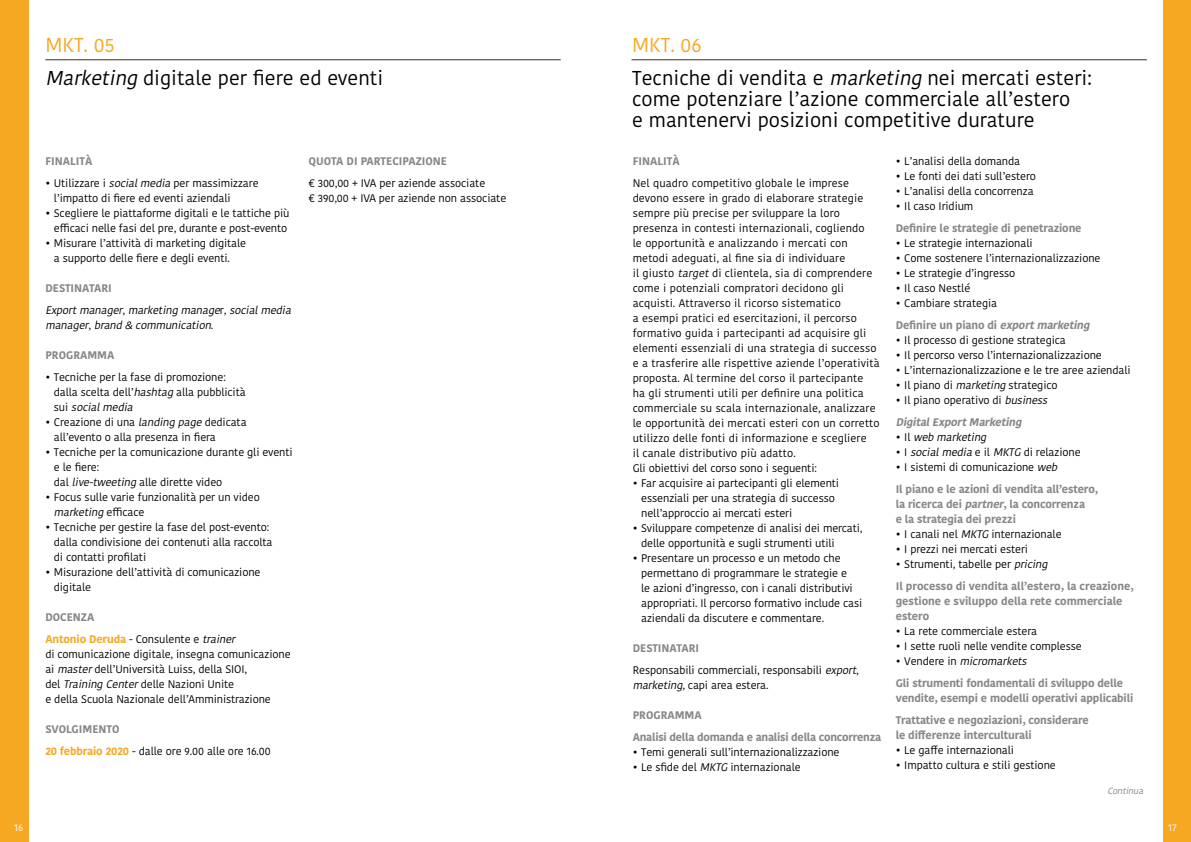
<style>
.page{position:relative;width:1191px;height:842px;background:#fff}
.page>*{position:absolute;margin:0;border:0;box-sizing:border-box;transform-origin:0 0}
.t1{font:20px/21px "Kohinoor Devanagari";color:#000}
.t2{font:20px "Kohinoor Devanagari";color:#f7a823}
.t3{font:11px/15px "Kohinoor Devanagari";letter-spacing:-.01em;color:#000}
.t4{font:11px/15px "Kohinoor Devanagari";letter-spacing:.01em;color:#000}
.t5{font:700 11px/22px "Kohinoor Devanagari";letter-spacing:-.01em;color:#878787}
.t6{font:italic 11px/22px "Kohinoor Devanagari";color:#000}
.t7{font:italic 700 11px/22px "Kohinoor Devanagari";color:#878787}
.t8{font:700 11px/22px "Kohinoor Devanagari";letter-spacing:-.01em;color:#f7a823}
.t9{font:10px "Kohinoor Devanagari";color:#fff}
.t10{font:italic 9px "Kohinoor Devanagari";color:#878787}
.s1{font-style:italic}
.s2{font-weight:700;font-style:normal;color:#878787}
.s3{font-style:normal}
.s4{color:#878787}
.s5{font-weight:400;color:#000}
.s6{font-weight:400;font-style:italic;color:#000}
.s7{font-weight:700;color:#878787}
.s8{font-weight:700;color:#f7a823}
.s9{font-weight:700;font-style:italic;color:#878787}
.s10{font-weight:400;font-style:normal;color:#000}
</style>
<div class="page">
<div style="left:1163px;top:0;width:28px;height:842px;background:#f7a823"></div>
<div style="left:0;top:0;width:28px;height:842px;background:#f7a823"></div>
<hr style="left:45px;top:60px;width:515px;height:1px;background:#372b21">
<hr style="left:631px;top:60px;width:515px;height:1px;background:#372b21">
<h1 class="t2" style="left:45px;top:34px;width:71px">MKT. 05</h1>
<h1 class="t2" style="left:632px;top:34px;width:71px">MKT. 06</h1>
<h1 class="t1" style="left:45px;top:67px;width:339px"><span class="s1">Marketing</span> digitale per fiere ed eventi</h1>
<h1 class="t1" style="left:632px;top:67px;width:461px">Tecniche di vendita e <span class="s1">marketing</span> nei mercati esteri: come potenziare l’azione commerciale all’estero<br>e mantenervi posizioni competitive durature</h1>
<p class="t5" style="left:45px;top:150px;width:49px">FINALITÀ</p>
<p class="t3" style="left:54px;top:175px;width:206px;text-indent:-9px">• Utilizzare i <span class="s1">socialmedia</span>per massimizzare l’impatto di fiere ed eventi aziendali</p>
<p class="t3" style="left:45px;top:205px;width:246px;text-align:center">• Scegliere le piattaforme digitali e le tattiche più efficaci nelle fasi del pre, durante e post-evento</p>
<p class="t3" style="left:54px;top:235px;width:194px;text-indent:-9px">• Misurare l’attività di marketing digitale a supporto delle fiere e degli eventi.</p>
<p class="t6" style="left:45px;top:277px;width:250px"><span class="s2">DESTINATARI<br></span>Exportmanager<span class="s3">,</span> marketingmanage<span class="s3">r ,</span> socialmedia</p>
<p class="t6" style="left:45px;top:314px;width:170px">manager<span class="s3">,</span> brand&amp; communication<span class="s3">.</span></p>
<p class="t5" style="left:45px;top:344px;width:71px">PROGRAMMA</p>
<p class="t3" style="left:54px;top:369px;width:193px;text-indent:-9px">• Tecniche per la fase di promozione: dalla scelta dell’<span class="s1">hashtag</span>alla pubblicità s u i <span class="s1">socialmedia</span></p>
<p class="t3" style="left:54px;top:414px;width:194px;text-indent:-9px">• Creazione di una <span class="s1">landingpage</span>dedicata all’evento o alla presenza in fiera</p>
<p class="t3" style="left:54px;top:444px;width:240px;text-indent:-9px">• Tecniche per la comunicazione durante gli eventi e le fiere:<br>dal <span class="s1">live-tweeting</span>alle dirette video</p>
<p class="t3" style="left:54px;top:489px;width:208px;text-indent:-9px">• Focus sulle varie funzionalità per un video <span class="s1">marketing</span>e ffi c a c e</p>
<p class="t3" style="left:54px;top:519px;width:220px;text-indent:-9px">• Tecniche per gestire la fase del post-evento: dalla condivisione dei contenuti alla raccolta di contatti profilati</p>
<p class="t3" style="left:54px;top:564px;width:208px;text-indent:-9px">• Misurazione dell’attività di comunicazione digitale</p>
<p class="t8" style="left:45px;top:606px;width:195px"><span class="s4">DOCENZA<br></span>Antonio Deruda <span class="s5">- Consulente e</span> <span class="s6">trainer</span></p>
<p class="t3" style="left:45px;top:646px;width:247px">di comunicazione digitale, insegna comunicazione ai <span class="s1">master</span>dell’Università Luiss, della SIOI,<br>del <span class="s1">TrainingCenter</span>delle Nazioni Unite<br>e della Scuola Nazionale dell’Amministrazione</p>
<p class="t3" style="left:45px;top:718px;width:227px;line-height:22px"><span class="s7">SVOLGIMENTO<br></span><span class="s8">20 febbraio 2020</span> - dalle ore 9.00 alle ore 16.00</p>
<p class="t5" style="left:308px;top:150px;width:140px">QUOTA DI PARTECIPAZIONE</p>
<p class="t3" style="left:308px;top:175px;width:199px">€ 300,00 + IVA per aziende associate<br>€ 390,00 + IVA per aziende non associate</p>
<p class="t5" style="left:632px;top:150px;width:49px">FINALITÀ</p>
<p class="t4" style="left:632px;top:175px;width:248px">Nel quadro competitivo globale le imprese devono essere in grado di elaborare strategie sempre più precise per sviluppare la loro presenza in contesti internazionali, cogliendo<br>le opportunità e analizzando i mercati con metodi adeguati, al fine sia di individuare<br>il giusto <span class="s1">target</span>di clientela, sia di comprendere come i potenziali compratori decidono gli acquisti. Attraverso il ricorso sistematico<br>a esempi pratici ed esercitazioni, il percorso formativo guida i partecipanti ad acquisire gli elementi essenziali di una strategia di successo e a trasferire alle rispettive aziende l’operatività proposta. Al termine del corso il partecipante<br>ha gli strumenti utili per definire una politica commerciale su scala internazionale, analizzare le opportunità dei mercati esteri con un corretto utilizzo delle fonti di informazione e scegliere<br>il canale distributivo più adatto.<br>Gli obiettivi del corso sono i seguenti:</p>
<p class="t3" style="left:641px;top:475px;width:199px;text-indent:-9px">• Far acquisire ai partecipanti gli elementi essenziali per una strategia di successo nell’approccio ai mercati esteri</p>
<p class="t3" style="left:641px;top:520px;width:223px;text-indent:-9px">• Sviluppare competenze di analisi dei mercati, delle opportunità e sugli strumenti utili</p>
<p class="t3" style="left:641px;top:550px;width:223px;text-indent:-9px">• Presentare un processo e un metodo che permettano di programmare le strategie e<br>le azioni d’ingresso, con i canali distributivi appropriati. Il percorso formativo include casi aziendali da discutere e commentare.</p>
<p class="t3" style="left:632px;top:637px;width:228px;line-height:22px"><span class="s7">DESTINATARI<br></span>Responsabili commerciali, responsabili <span class="s1">export</span>,</p>
<p class="t3" style="left:632px;top:677px;width:137px"><span class="s1">marketing</span>, capi area estera.</p>
<p class="t5" style="left:632px;top:704px;width:250px">PROGRAMMA<br>Analisi della domanda e analisi della concorrenza</p>
<p class="t3" style="left:632px;top:744px;width:208px">• Temi generali sull’internazionalizzazione</p>
<p class="t3" style="left:632px;top:759px;width:170px">• Le sfide del <span class="s1">MKTG</span> internazionale</p>
<p class="t3" style="left:895px;top:153px;width:126px">• L’analisi della domanda</p>
<p class="t3" style="left:895px;top:168px;width:142px">• Le fonti dei dati sull’estero</p>
<p class="t3" style="left:895px;top:183px;width:139px">• L’analisi della concorrenza</p>
<p class="t3" style="left:895px;top:198px;width:79px">• Il caso Iridium</p>
<p class="t5" style="left:895px;top:217px;width:187px">Definire le strategie di penetrazione</p>
<p class="t3" style="left:895px;top:235px;width:138px">• Le strategie internazionali</p>
<p class="t3" style="left:895px;top:250px;width:206px">• Come sostenere l’internazionalizzazione</p>
<p class="t3" style="left:895px;top:265px;width:121px">• Le strategie d’ingresso</p>
<p class="t3" style="left:895px;top:280px;width:76px">• Il caso Nestlé</p>
<p class="t3" style="left:895px;top:292px;width:199px;line-height:22px">• Cambiare strategia<br><span class="s7">D e fi n i r e u n p i a n o d i</span> <span class="s9">exportmarketing</span></p>
<p class="t3" style="left:895px;top:332px;width:172px">• Il processo di gestione strategica</p>
<p class="t3" style="left:895px;top:347px;width:208px">• Il percorso verso l’internazionalizzazione</p>
<p class="t3" style="left:895px;top:362px;width:236px">• L’internazionalizzazione e le tre aree aziendali</p>
<p class="t3" style="left:895px;top:377px;width:163px">• Il piano di <span class="s1">marketing</span>strategico</p>
<p class="t7" style="left:895px;top:389px;width:156px"><span class="s10">• Il piano operativo di</span> <span class="s5">business<br></span>DigitalExportMarketing</p>
<p class="t6" style="left:895px;top:426px;width:95px"><span class="s3">• I l</span> webmarketing</p>
<p class="t3" style="left:895px;top:444px;width:186px">• I <span class="s1">socialmedia</span>e i l <span class="s1">MKTG</span> d i re laz i o n e</p>
<p class="t5" style="left:895px;top:456px;width:204px"><span class="s5">• I sistemi di comunicazione</span> <span class="s6">web<br></span>Il piano e le azioni di vendita all’estero,</p>
<p class="t5" style="left:895px;top:496px;width:191px;line-height:15px">la ricerca dei <span class="s1">partner</span>, la concorrenza e la strategia dei prezzi</p>
<p class="t3" style="left:895px;top:526px;width:167px">• I canali nel <span class="s1">MKTG</span> internazionale</p>
<p class="t3" style="left:895px;top:541px;width:134px">• I prezzi nei mercati esteri</p>
<p class="t5" style="left:895px;top:553px;width:239px"><span class="s5">• Strumenti, tabelle per</span> <span class="s6">pricing<br></span>Il processo di vendita all’estero, la creazione,</p>
<p class="t5" style="left:895px;top:593px;width:228px;line-height:15px">gestione e sviluppo della rete commerciale estero</p>
<p class="t3" style="left:895px;top:623px;width:143px">• La rete commerciale estera</p>
<p class="t3" style="left:895px;top:638px;width:188px">• I sette ruoli nelle vendite complesse</p>
<p class="t5" style="left:895px;top:650px;width:229px"><span class="s5">• Ve n d e re i n</span> <span class="s6">micromarkets<br></span>Gli strumenti fondamentali di sviluppo delle</p>
<p class="t5" style="left:895px;top:687px;width:239px">vendite, esempi e modelli operativi applicabili<br>Trattative e negoziazioni, considerare</p>
<p class="t5" style="left:895px;top:724px;width:137px">le differenze interculturali</p>
<p class="t3" style="left:895px;top:742px;width:120px">• Le gaffe internazionali</p>
<p class="t3" style="left:895px;top:757px;width:162px">• Impatto cultura e stili gestione</p>
<p class="t10" style="left:1107px;top:786px;width:40px">Continua</p>
<p class="t9" style="left:14px;top:821px;width:11px">16</p>
<p class="t9" style="left:1168px;top:821px;width:10px">17</p>
</div>
